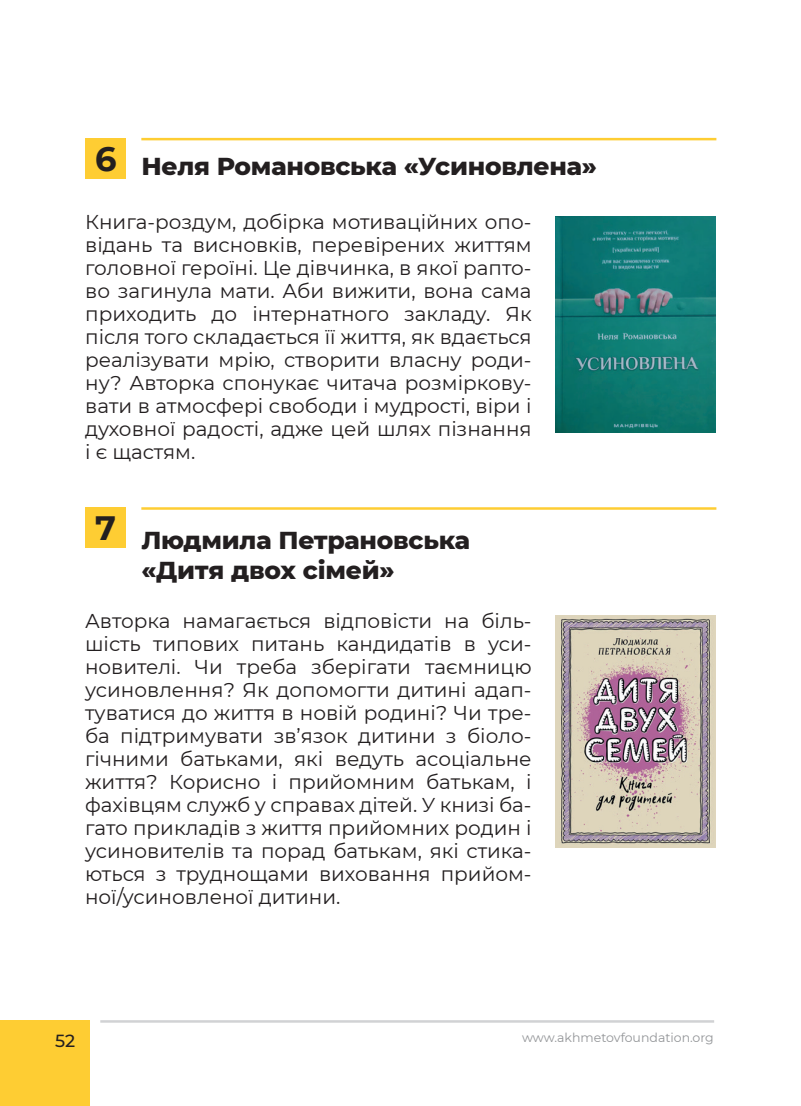
<style>
.page{position:relative;width:801px;height:1106px;background:#fff}
.page>*{position:absolute;margin:0;border:0;box-sizing:border-box;transform-origin:0 0}
.ЗАГОЛОВОК{font:700 33.75px "Montserrat";color:#231f20}
.ЗАГОЛОВОК-2{font:800 25px "Montserrat";letter-spacing:-.01em;color:#231f20}
.список{font:20px/23px "Montserrat";color:#231f20;text-align:justify}
.t1{font:500 17.5px "Montserrat";color:#231f20}
.t2{font:12.5px "Montserrat";color:#939598}
</style>
<div class="page">
<div style="left:0;top:1020px;width:89px;height:86px;background:#fecd33"></div>
<hr style="left:100px;top:1020px;width:614px;height:2px;background:#d1d2d4">
<img style="left:555px;top:217px;width:161px;height:216px">
<img style="left:555px;top:615px;width:161px;height:232px">
<div style="left:85px;top:138px;width:41px;height:41px;background:#fecd33"></div>
<div style="left:85px;top:507px;width:41px;height:41px;background:#fecd33"></div>
<hr style="left:141px;top:138px;width:575px;height:2px;background:#fecd33">
<hr style="left:141px;top:507px;width:575px;height:3px;background:#fecd33">
<p class="ЗАГОЛОВОК" style="left:95px;top:134px;width:23px">6</p>
<p class="ЗАГОЛОВОК-2" style="left:141px;top:148px;width:457px">Неля Романовська «Усиновлена»</p>
<p class="список" style="left:85px;top:210px;width:448px">Книга-роздум, добірка мотиваційних опо&shy;відань та висновків, перевірених життям головної героїні. Це дівчинка, в якої рапто&shy;во загинула мати. Аби вижити, вона сама приходить до інтернатного закладу. Як після того складається її життя, як вдається реалізувати мрію, створити власну роди&shy;ну? Авторка спонукає читача розміркову&shy;вати в атмосфері свободи і мудрості, віри і духовної радості, адже цей шлях пізнання і є щастям.</p>
<p class="ЗАГОЛОВОК" style="left:95px;top:503px;width:22px">7</p>
<p class="ЗАГОЛОВОК-2" style="left:141px;top:521px;width:330px">Людмила Петрановська</p>
<p class="ЗАГОЛОВОК-2" style="left:141px;top:551px;width:255px">«Дитя двох сімей»</p>
<p class="список" style="left:85px;top:608px;width:448px">Авторка намагається відповісти на біль&shy;шість типових питань кандидатів в уси&shy;новителі. Чи треба зберігати таємницю усиновлення? Як допомогти дитині адап&shy;туватися до життя в новій родині? Чи тре&shy;ба підтримувати зв’язок дитини з біоло&shy;гічними батьками, які ведуть асоціальне життя? Корисно і прийомним батькам, і фахівцям служб у справах дітей. У книзі ба&shy;гато прикладів з життя прийомних родин і усиновителів та порад батькам, які стика&shy;ються з труднощами виховання прийом&shy;ної/усиновленої дитини.</p>
<p class="t1" style="left:55px;top:1028px;width:22px">52</p>
<p class="t2" style="left:522px;top:1029px;width:193px">www.akhmetovfoundation.org</p>
</div>
